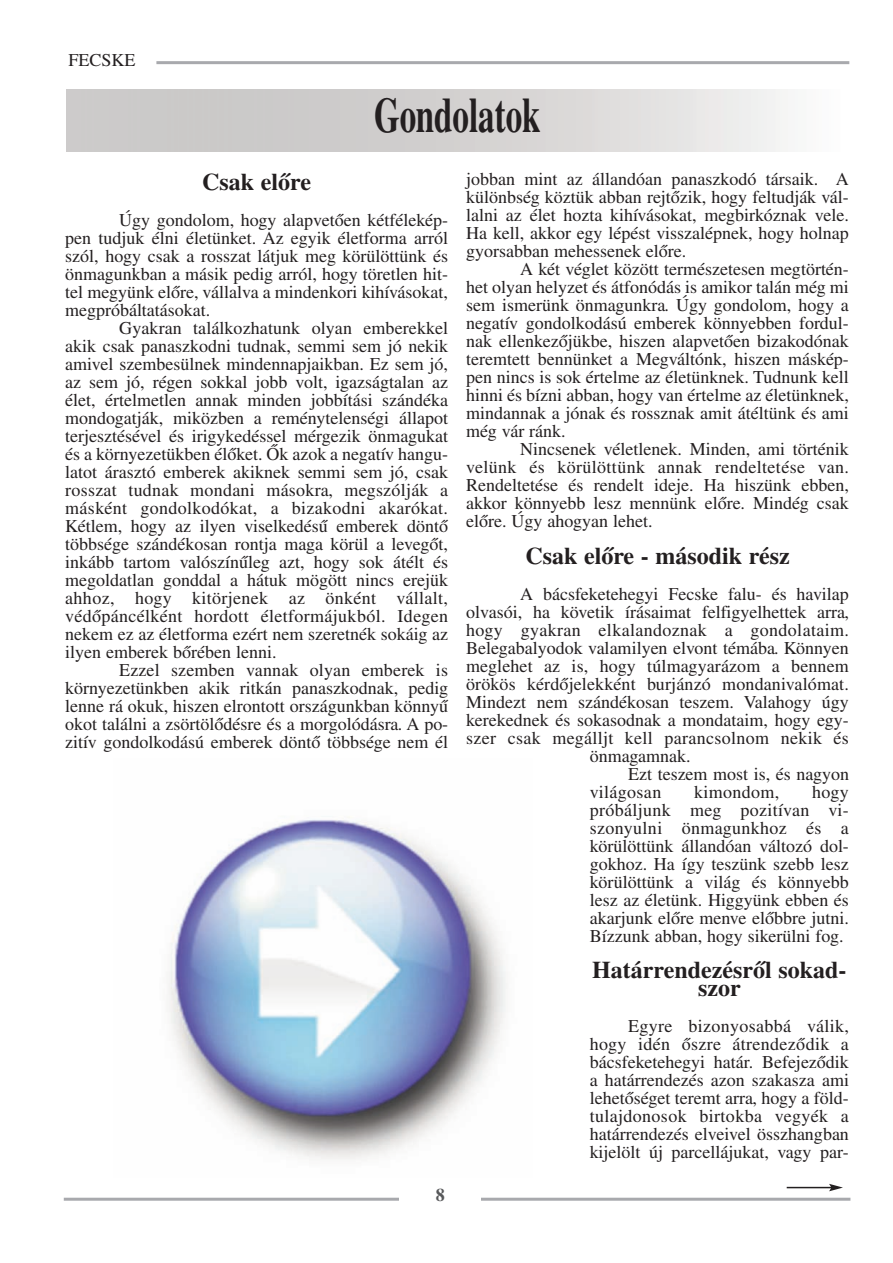
<style>
.page{position:relative;width:893px;height:1263px;background:#fff}
.page>*{position:absolute;margin:0;border:0;box-sizing:border-box;transform-origin:0 0}
.t1{font:700 49.5px "Times CE";color:#231f20;scale:.67 1}
.t2{font:700 24px/18px "Times CE";color:#231f20;text-align:center}
.t3{font:18px/18px "Times CE";color:#231f20;text-align:justify}
.t4{font:18px "Times CE";letter-spacing:.02em;color:#231f20}
.t5{font:700 18px "Times CE";color:#57585a}
</style>
<div class="page">
<hr style="left:64px;top:1198px;width:786px;height:3px;background:#a8a9ad">
<hr style="left:156px;top:61px;width:693px;height:3px;background:#a8a9ad">
<div style="left:400px;top:1184px;width:81px;height:25px;background:#fff"></div>
<hr style="left:787px;top:1187px;width:45px;height:1px;background:#231f20">
<svg style="left:829px;top:1184px;width:14px;height:7px"></svg>
<img style="left:168px;top:816px;width:339px;height:344px">
<p class="t3" style="left:68px;top:53px;width:69px">FECSKE</p>
<h1 class="t1" style="left:374px;top:99px;width:250px">Gondolatok</h1>
<h2 class="t2" style="left:202px;top:175px;width:110px">Csak előre</h2>
<p class="t3" style="left:65px;top:212px;width:384px;text-indent:54px">Úgy gondolom, hogy alapvetően kétfélekép&shy;pen tudjuk élni életünket. Az egyik életforma arról szól, hogy csak a rosszat látjuk meg körülöttünk és önmagunkban a másik pedig arról, hogy töretlen hit&shy;tel megyünk előre, vállalva a mindenkori kihívásokat, megpróbáltatásokat.</p>
<p class="t3" style="left:65px;top:320px;width:384px;text-indent:54px">Gyakran találkozhatunk olyan emberekkel akik csak panaszkodni tudnak, semmi sem jó nekik amivel szembesülnek mindennapjaikban. Ez sem jó, az sem jó, régen sokkal jobb volt, igazságtalan az élet, értelmetlen annak minden jobbítási szándéka mondogatják, miközben a reménytelenségi állapot terjesztésével és irigykedéssel mérgezik önmagukat és a környezetükben élőket. Ők azok a negatív hangu&shy;latot árasztó emberek akiknek semmi sem jó, csak rosszat tudnak mondani másokra, megszólják a másként gondolkodókat, a bizakodni akarókat.<br>Kétlem, hogy az ilyen viselkedésű emberek döntő többsége szándékosan rontja maga körül a levegőt, inkább tartom valószínűleg azt, hogy sok átélt és megoldatlan gonddal a hátuk mögött nincs erejük ahhoz, hogy kitörjenek az önként vállalt, védőpáncélként hordott életformájukból. Idegen nekem ez az életforma ezért nem szeretnék sokáig az ilyen emberek bőrében lenni.</p>
<p class="t3" style="left:65px;top:662px;width:384px;text-indent:54px">Ezzel szemben vannak olyan emberek is környezetünkben akik ritkán panaszkodnak, pedig lenne rá okuk, hiszen elrontott országunkban könnyű okot találni a zsörtölődésre és a morgolódásra. A po&shy;zitív gondolkodású emberek döntő többsége nem él</p>
<p class="t5" style="left:436px;top:1189px;width:10px">8</p>
<p class="t3" style="left:466px;top:172px;width:384px">jobban mint az állandóan panaszkodó társaik. A különbség köztük abban rejtőzik, hogy feltudják vál&shy;lalni az élet hozta kihívásokat, megbirkóznak vele.<br>Ha kell, akkor egy lépést visszalépnek, hogy holnap gyorsabban mehessenek előre.</p>
<p class="t3" style="left:466px;top:262px;width:384px;text-indent:54px">A két véglet között természetesen megtörtén&shy;het olyan helyzet és átfonódás is amikor talán még mi sem ismerünk önmagunkra. Úgy gondolom, hogy a negatív gondolkodású emberek könnyebben fordul&shy;nak ellenkezőjükbe, hiszen alapvetően bizakodónak teremtett bennünket a Megváltónk, hiszen máskép&shy;pen nincs is sok értelme az életünknek. Tudnunk kell hinni és bízni abban, hogy van értelme az életünknek, mindannak a jónak és rossznak amit átéltünk és ami még vár ránk.</p>
<p class="t3" style="left:466px;top:442px;width:384px;text-indent:54px">Nincsenek véletlenek. Minden, ami történik velünk és körülöttünk annak rendeltetése van.<br>Rendeltetése és rendelt ideje. Ha hiszünk ebben, akkor könnyebb lesz mennünk előre. Mindég csak előre. Úgy ahogyan lehet.</p>
<h2 class="t2" style="left:525px;top:549px;width:266px">Csak előre - második rész</h2>
<p class="t3" style="left:520px;top:586px;width:330px">A bácsfeketehegyi Fecske falu- és havilap</p>
<p class="t3" style="left:466px;top:604px;width:384px">olvasói, ha követik írásaimat felfigyelhettek arra,</p>
<p class="t4" style="left:466px;top:623px;width:384px">hogy gyakran elkalandoznak a gondolataim.</p>
<p class="t3" style="left:466px;top:640px;width:384px">Belegabalyodok valamilyen elvont témába. Könnyen</p>
<p class="t3" style="left:466px;top:658px;width:384px">meglehet az is, hogy túlmagyarázom a bennem</p>
<p class="t3" style="left:466px;top:676px;width:384px">örökös kérdőjelekként burjánzó mondanivalómat.</p>
<p class="t3" style="left:466px;top:694px;width:384px">Mindezt nem szándékosan teszem. Valahogy úgy</p>
<p class="t3" style="left:466px;top:712px;width:384px">kerekednek és sokasodnak a mondataim, hogy egy-</p>
<p class="t4" style="left:466px;top:731px;width:384px">szer csak megálljt kell parancsolnom nekik és</p>
<p class="t3" style="left:590px;top:748px;width:103px">önmagamnak.</p>
<p class="t3" style="left:628px;top:766px;width:222px">Ezt teszem most is, és nagyon</p>
<p class="t4" style="left:590px;top:785px;width:73px">világosan</p>
<p class="t4" style="left:694px;top:785px;width:87px">kimondom,</p>
<p class="t3" style="left:590px;top:784px;width:261px;text-indent:222px">hogy próbáljunk meg pozitívan vi&shy;szonyulni önmagunkhoz és a körülöttünk állandóan változó dol&shy;gokhoz. Ha így teszünk szebb lesz körülöttünk a világ és könnyebb lesz az életünk. Higgyünk ebben és akarjunk előre menve előbbre jutni.<br>Bízzunk abban, hogy sikerülni fog.</p>
<h2 class="t2" style="left:592px;top:963px;width:256px">Határrendezésről sokad&shy;szor</h2>
<p class="t3" style="left:590px;top:1018px;width:261px;text-indent:38px">Egyre bizonyosabbá válik, hogy idén őszre átrendeződik a bácsfeketehegyi határ. Befejeződik a határrendezés azon szakasza ami lehetőséget teremt arra, hogy a föld&shy;tulajdonosok birtokba vegyék a határrendezés elveivel összhangban kijelölt új parcellájukat, vagy par-</p>
</div>
